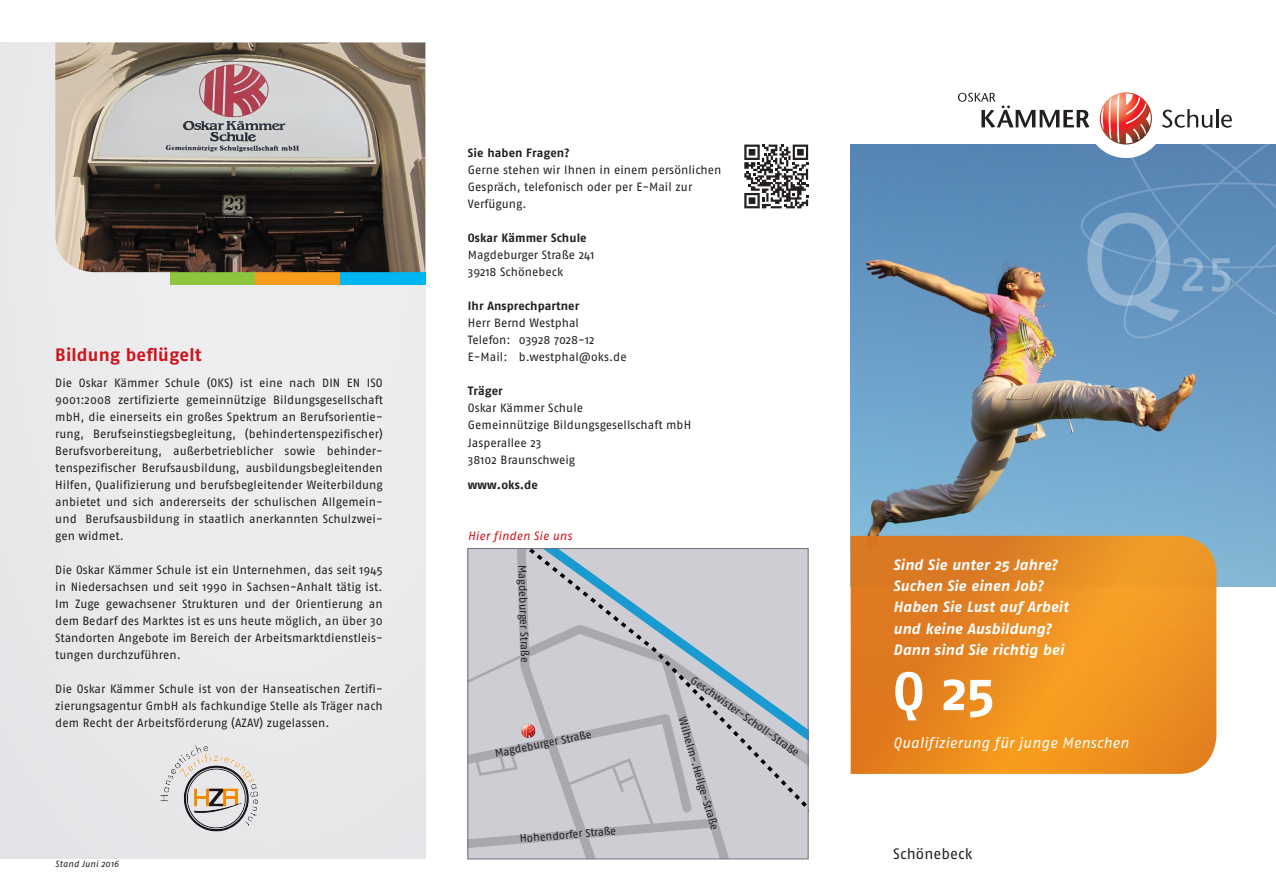
<style>
.page{position:relative;width:1276px;height:893px;background:#fff}
.page>*{position:absolute;margin:0;border:0;box-sizing:border-box;transform-origin:0 0}
.Titel-Headline_1_Fly{font:700 54px "Fago No";color:#fff}
.Headline_2_Innenseit{font:700 18px "Fago No";letter-spacing:.005em;color:#cd151d}
.Titel-Subline_Flyer{font:italic 700 15px "Fago No";letter-spacing:.005em;color:#fff}
.Subheadline_Titel_Fl{font:italic 15px "Fago No";letter-spacing:.005em;color:#fff}
.Ausbildungsort_Titel{font:15px "Fago No";letter-spacing:.01em;color:#231f20}
.Innenseite_Text{font:12px/17px "Fago No";color:#231f20;text-align:justify}
.Copyhead_Flyer{font:12px/17px "Fago No";letter-spacing:.005em;color:#231f20}
.Innenseite_Text-2{font:700 12px "Fago No";letter-spacing:.005em;color:#231f20}
.Copy_Flyer{font:12px "Fago No";letter-spacing:.005em;color:#231f20}
.Bildunterschrift_u_ä{font:italic 12px "Fago No";letter-spacing:.015em;color:#cd151d}
.Innenseite_Fett{font:700 12px "Fago No";letter-spacing:.005em;color:#231f20}
.Copy_Flyer-2{font:700 12px "Fago No";letter-spacing:.005em;color:#231f20}
.t1{font:11.1px "Fago No";color:#231f20}
.Bildunterschrift_u_ä-2{font:italic 9px "Fago No";letter-spacing:.015em;color:#231f20}
.s1{font-weight:700}
</style>
<div class="page">
<svg style="left:470px;top:550px;width:336px;height:305px;background:#c2c5cc"></svg>
<div style="left:468px;top:548px;width:340px;height:311px;border:1px solid #72717d"></div>
<img style="left:850px;top:145px;width:426px;height:442px">
<svg style="left:850px;top:536px;width:366px;height:238px;background:#e98c24"></svg>
<div style="left:0;top:43px;width:425px;height:816px;background:#eaebed"></div>
<div style="left:170px;top:272px;width:85px;height:13px;background:#8bc63e"></div>
<div style="left:255px;top:272px;width:85px;height:13px;background:#f89c1c"></div>
<div style="left:340px;top:272px;width:85px;height:13px;background:#00b6f0"></div>
<img style="left:55px;top:43px;width:370px;height:229px">
<div style="left:1086px;top:79px;width:79px;height:79px;background:#fff;border-radius:50%"></div>
<svg style="left:1099px;top:92px;width:53px;height:53px"></svg>
<svg style="left:1162px;top:109px;width:70px;height:19px"></svg>
<svg style="left:958px;top:93px;width:131px;height:35px"></svg>
<svg style="left:744px;top:145px;width:64px;height:63px"></svg>
<img style="left:160px;top:745px;width:98px;height:87px">
<p class="Headline_2_Innenseit" style="left:55px;top:345px;width:148px">Bildung beflügelt</p>
<p class="Innenseite_Text" style="left:55px;top:374px;width:329px">Die Oskar Kämmer Schule (OKS) ist eine nach DIN EN ISO 9001:2008 zertifizierte gemeinnützige Bildungsgesellschaft mbH, die einerseits ein großes Spektrum an Berufsorientie&shy;rung, Berufseinstiegsbegleitung, (behindertenspezifischer)<br>Berufsvorbereitung, außerbetrieblicher sowie behinder&shy;tenspezifischer Berufsausbildung, ausbildungsbegleitenden Hilfen, Qualifizierung und berufsbegleitender Weiterbildung anbietet und sich andererseits der schulischen Allgemein&shy;und Berufsausbildung in staatlich anerkannten Schulzwei&shy;gen widmet.</p>
<p class="Innenseite_Text" style="left:55px;top:561px;width:329px">Die Oskar Kämmer Schule ist ein Unternehmen, das seit 1945 in Niedersachsen und seit 1990 in Sachsen-Anhalt tätig ist.<br>Im Zuge gewachsener Strukturen und der Orientierung an dem Bedarf des Marktes ist es uns heute möglich, an über 30<br>Standorten Angebote im Bereich der Arbeitsmarktdienstleis&shy;tungen durchzuführen.</p>
<p class="Innenseite_Text" style="left:55px;top:680px;width:329px">Die Oskar Kämmer Schule ist von der Hanseatischen Zertifi&shy;zierungsagentur GmbH als fachkundige Stelle als Träger nach dem Recht der Arbeitsförderung (AZAV) zugelassen.</p>
<p class="Bildunterschrift_u_ä-2" style="left:55px;top:859px;width:65px">Stand Juni 2016</p>
<p class="Innenseite_Fett" style="left:468px;top:146px;width:103px">Sie haben Fragen?</p>
<p class="Innenseite_Text" style="left:468px;top:162px;width:255px;text-align:left">Gerne stehen wir Ihnen in einem persönlichen<br>Gespräch, telefonisch oder per E-Mail zur<br>Verfügung.</p>
<p class="Innenseite_Text-2" style="left:468px;top:231px;width:120px">Oskar Kämmer Schule</p>
<p class="Innenseite_Text" style="left:468px;top:247px;width:128px">Magdeburger Straße 241</p>
<p class="Innenseite_Text" style="left:468px;top:264px;width:97px">39218 Schönebeck</p>
<p class="Innenseite_Text-2" style="left:468px;top:299px;width:113px">Ihr Ansprechpartner</p>
<p class="Innenseite_Text" style="left:468px;top:315px;width:113px">Herr Bernd Westphal</p>
<p class="Innenseite_Text" style="left:468px;top:332px;width:128px">Telefon: 03928 7028-12</p>
<p class="Innenseite_Text" style="left:468px;top:349px;width:160px">E-Mail: b.westphal@oks.de</p>
<p class="Copyhead_Flyer" style="left:468px;top:383px;width:225px"><span class="s1">Träger<br></span>Oskar Kämmer Schule<br>Gemeinnützige Bildungsgesellschaft mbH</p>
<p class="Copy_Flyer" style="left:468px;top:435px;width:75px">Jasperallee 23</p>
<p class="Copy_Flyer" style="left:468px;top:452px;width:109px">38102 Braunschweig</p>
<p class="Copy_Flyer-2" style="left:468px;top:478px;width:72px">www.oks.de</p>
<p class="Bildunterschrift_u_ä" style="left:468px;top:529px;width:106px">Hier finden Sie uns</p>
<p class="t1" style="left:528px;top:564px;width:99px;rotate:88deg">Magdeburger Straße</p>
<p class="t1" style="left:493px;top:748px;width:100px;rotate:-12deg">Magdeburger Straße</p>
<p class="t1" style="left:519px;top:832px;width:98px;rotate:-5deg">Hohendorfer Straße</p>
<p class="t1" style="left:695px;top:674px;width:132px;rotate:35deg">Geschwister-Scholl-Straße</p>
<p class="t1" style="left:688px;top:715px;width:119px;rotate:74deg">Wilhelm-.Hellge-Straße</p>
<p class="Titel-Subline_Flyer" style="left:893px;top:556px;width:166px">Sind Sie unter 25 Jahre?</p>
<p class="Titel-Subline_Flyer" style="left:893px;top:577px;width:151px">Suchen Sie einen Job?</p>
<p class="Titel-Subline_Flyer" style="left:893px;top:598px;width:177px">Haben Sie Lust auf Arbeit</p>
<p class="Titel-Subline_Flyer" style="left:893px;top:620px;width:159px">und keine Ausbildung?</p>
<p class="Titel-Subline_Flyer" style="left:893px;top:641px;width:172px">Dann sind Sie richtig bei</p>
<p class="Titel-Headline_1_Fly" style="left:893px;top:660px;width:103px">Q 25</p>
<p class="Subheadline_Titel_Fl" style="left:893px;top:735px;width:237px">Qualifizierung für junge Menschen</p>
<p class="Ausbildungsort_Titel" style="left:893px;top:845px;width:81px">Schönebeck</p>
</div>
